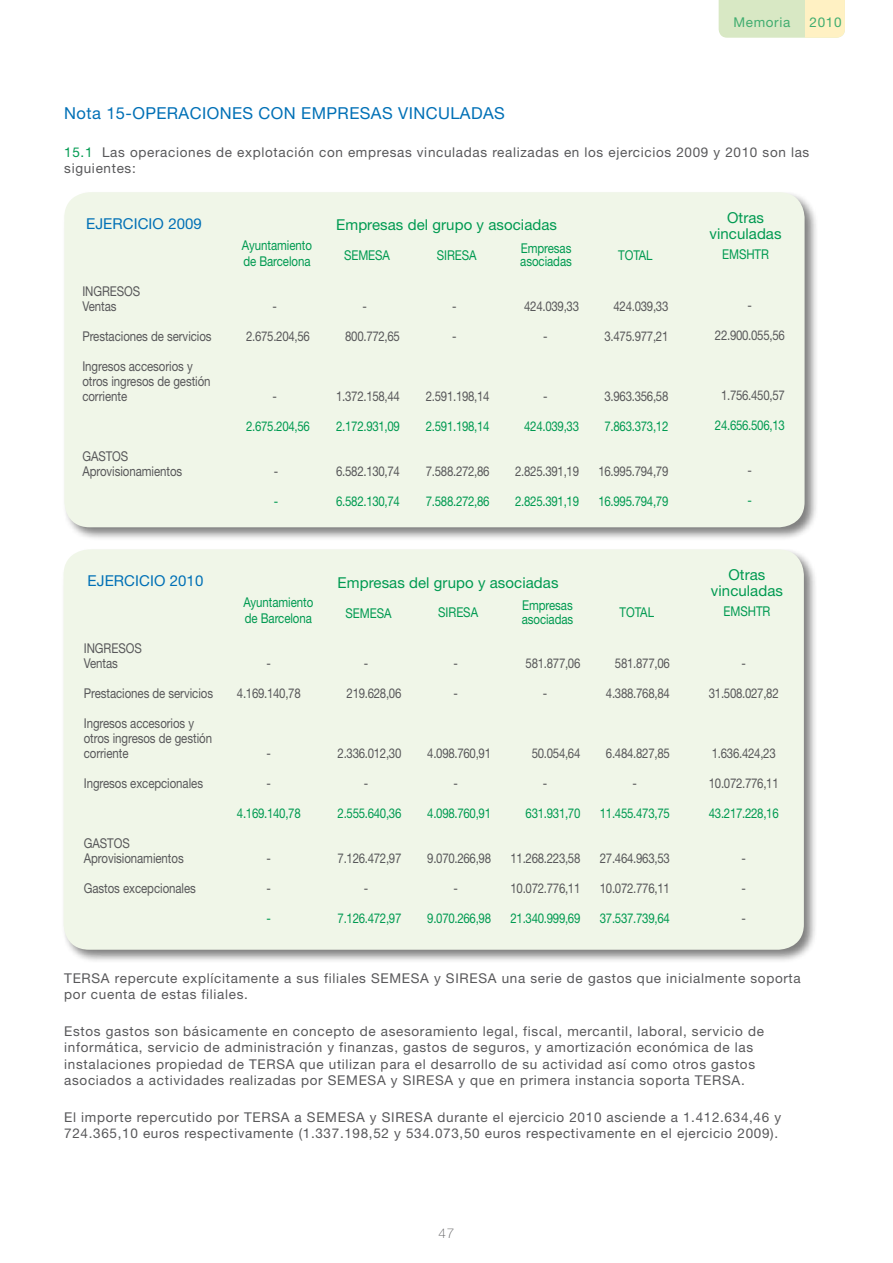
<style>
.page{position:relative;width:893px;height:1263px;background:#fff}
.page>*{position:absolute;margin:0;border:0;box-sizing:border-box;transform-origin:0 0}
.t1{font:16.5px "Helvetica Neue";letter-spacing:.025em;color:#0070b6}
.t2{font:15px/16.2px "Helvetica Neue";letter-spacing:.005em;color:#009a51;text-align:center}
.t3{font:15px "Helvetica Neue";letter-spacing:.005em;color:#0070b6}
.t4{font:13.5px/16.2px "Helvetica Neue";letter-spacing:.05em;color:#58585a}
.t5{font:13.5px "Helvetica Neue";letter-spacing:.05em;color:#58585a;scale:.85 1}
.t6{font:13.5px "Helvetica Neue";letter-spacing:-.025em;color:#009a51;scale:.85 1}
.t7{font:13.5px/15px "Helvetica Neue";letter-spacing:-.005em;color:#58585a;scale:.85 1}
.t8{font:13.5px "Helvetica Neue";letter-spacing:-.025em;color:#58585a;scale:.85 1}
.t9{font:13.5px/16.2px "Helvetica Neue";letter-spacing:-.005em;color:#009a51;scale:.85 1}
.t10{font:13.5px "Helvetica Neue";letter-spacing:.05em;color:#41ad70}
.t11{font:100 13.5px "Helvetica Neue";color:#58585a}
.s1{color:#009a51}
</style>
<div class="page">
<div style="left:719px;top:0;width:86px;height:38px;background:#d8e8c4"></div>
<div style="left:805px;top:0;width:40px;height:38px;background:#fff1c3"></div>
<div style="left:62px;top:190px;width:757px;height:351px;background:#000;opacity:.5"></div>
<div style="left:64px;top:192px;width:741px;height:335px;background:#f0f6e8;border-radius:26px"></div>
<div style="left:61px;top:547px;width:757px;height:417px;background:#000;opacity:.5"></div>
<div style="left:64px;top:549px;width:740px;height:401px;background:#f0f6e8;border-radius:26px"></div>
<p class="t10" style="left:733px;top:14px;width:59px">Memoria</p>
<p class="t10" style="left:809px;top:14px;width:34px">2010</p>
<p class="t1" style="left:64px;top:104px;width:442px">Nota 15-OPERACIONES CON EMPRESAS VINCULADAS</p>
<p class="t4" style="left:64px;top:144px;width:747px"><span class="s1">15.1</span> Las operaciones de explotación con empresas vinculadas realizadas en los ejercicios 2009 y 2010 son las siguientes:</p>
<p class="t3" style="left:86px;top:215px;width:117px">EJERCICIO 2009</p>
<p class="t2" style="left:336px;top:217px;width:222px">Empresas del grupo y asociadas</p>
<p class="t2" style="left:709px;top:209px;width:74px">Otras vinculadas</p>
<p class="t9" style="left:242px;top:237px;width:84px">Ayuntamiento de Barcelona</p>
<p class="t9" style="left:520px;top:241px;width:62px;line-height:13.5px">Empresas asociadas</p>
<p class="t6" style="left:722px;top:246px;width:57px">EMSHTR</p>
<p class="t6" style="left:618px;top:247px;width:42px">TOTAL</p>
<p class="t6" style="left:437px;top:247px;width:48px">SIRESA</p>
<p class="t6" style="left:344px;top:248px;width:56px">SEMESA</p>
<p class="t7" style="left:82px;top:283px;width:70px">INGRESOS<br>Ventas</p>
<p class="t7" style="left:82px;top:328px;width:154px">Prestaciones de servicios</p>
<p class="t7" style="left:82px;top:358px;width:152px">Ingresos accesorios y otros ingresos de gestión corriente</p>
<p class="t7" style="left:82px;top:448px;width:119px">GASTOS<br>Aprovisionamientos</p>
<p class="t5" style="left:272px;top:298px;width:7px">-</p>
<p class="t5" style="left:246px;top:328px;width:77px">2.675.204,56</p>
<p class="t5" style="left:272px;top:388px;width:7px">-</p>
<p class="t6" style="left:246px;top:418px;width:77px">2.675.204,56</p>
<p class="t5" style="left:274px;top:463px;width:7px">-</p>
<p class="t6" style="left:274px;top:493px;width:7px">-</p>
<p class="t5" style="left:362px;top:298px;width:7px">-</p>
<p class="t5" style="left:345px;top:328px;width:66px">800.772,65</p>
<p class="t5" style="left:336px;top:388px;width:77px">1.372.158,44</p>
<p class="t6" style="left:336px;top:418px;width:77px">2.172.931,09</p>
<p class="t5" style="left:336px;top:463px;width:77px">6.582.130,74</p>
<p class="t6" style="left:336px;top:493px;width:77px">6.582.130,74</p>
<p class="t5" style="left:452px;top:298px;width:7px">-</p>
<p class="t5" style="left:452px;top:328px;width:7px">-</p>
<p class="t5" style="left:426px;top:388px;width:77px">2.591.198,14</p>
<p class="t6" style="left:426px;top:418px;width:77px">2.591.198,14</p>
<p class="t5" style="left:426px;top:463px;width:77px">7.588.272,86</p>
<p class="t6" style="left:426px;top:493px;width:77px">7.588.272,86</p>
<p class="t5" style="left:524px;top:298px;width:66px">424.039,33</p>
<p class="t5" style="left:543px;top:328px;width:7px">-</p>
<p class="t5" style="left:543px;top:388px;width:7px">-</p>
<p class="t6" style="left:524px;top:418px;width:66px">424.039,33</p>
<p class="t5" style="left:515px;top:463px;width:77px">2.825.391,19</p>
<p class="t6" style="left:515px;top:493px;width:77px">2.825.391,19</p>
<p class="t5" style="left:613px;top:298px;width:66px">424.039,33</p>
<p class="t5" style="left:605px;top:328px;width:77px">3.475.977,21</p>
<p class="t5" style="left:605px;top:388px;width:77px">3.963.356,58</p>
<p class="t6" style="left:605px;top:418px;width:77px">7.863.373,12</p>
<p class="t8" style="left:598px;top:463px;width:84px">16.995.794,79</p>
<p class="t6" style="left:598px;top:493px;width:84px">16.995.794,79</p>
<p class="t5" style="left:747px;top:298px;width:7px">-</p>
<p class="t8" style="left:715px;top:328px;width:84px">22.900.055,56</p>
<p class="t5" style="left:721px;top:388px;width:77px">1.756.450,57</p>
<p class="t6" style="left:715px;top:418px;width:84px">24.656.506,13</p>
<p class="t5" style="left:747px;top:463px;width:7px">-</p>
<p class="t6" style="left:747px;top:493px;width:7px">-</p>
<p class="t3" style="left:88px;top:572px;width:117px">EJERCICIO 2010</p>
<p class="t2" style="left:338px;top:574px;width:222px">Empresas del grupo y asociadas</p>
<p class="t2" style="left:711px;top:566px;width:74px">Otras vinculadas</p>
<p class="t9" style="left:243px;top:594px;width:84px">Ayuntamiento de Barcelona</p>
<p class="t9" style="left:522px;top:598px;width:62px;line-height:13.5px">Empresas asociadas</p>
<p class="t6" style="left:723px;top:603px;width:57px">EMSHTR</p>
<p class="t6" style="left:620px;top:604px;width:42px">TOTAL</p>
<p class="t6" style="left:438px;top:604px;width:48px">SIRESA</p>
<p class="t6" style="left:345px;top:605px;width:56px">SEMESA</p>
<p class="t7" style="left:84px;top:640px;width:70px">INGRESOS<br>Ventas</p>
<p class="t7" style="left:84px;top:685px;width:154px">Prestaciones de servicios</p>
<p class="t7" style="left:84px;top:715px;width:152px">Ingresos accesorios y otros ingresos de gestión corriente</p>
<p class="t7" style="left:84px;top:775px;width:142px">Ingresos excepcionales</p>
<p class="t7" style="left:84px;top:835px;width:119px">GASTOS<br>Aprovisionamientos</p>
<p class="t7" style="left:84px;top:880px;width:133px">Gastos excepcionales</p>
<p class="t5" style="left:267px;top:655px;width:7px">-</p>
<p class="t5" style="left:237px;top:685px;width:77px">4.169.140,78</p>
<p class="t5" style="left:267px;top:745px;width:7px">-</p>
<p class="t5" style="left:267px;top:775px;width:7px">-</p>
<p class="t6" style="left:237px;top:805px;width:77px">4.169.140,78</p>
<p class="t5" style="left:267px;top:850px;width:7px">-</p>
<p class="t5" style="left:267px;top:880px;width:7px">-</p>
<p class="t6" style="left:267px;top:910px;width:7px">-</p>
<p class="t5" style="left:364px;top:655px;width:7px">-</p>
<p class="t5" style="left:347px;top:685px;width:66px">219.628,06</p>
<p class="t5" style="left:338px;top:745px;width:77px">2.336.012,30</p>
<p class="t5" style="left:364px;top:775px;width:7px">-</p>
<p class="t6" style="left:338px;top:805px;width:77px">2.555.640,36</p>
<p class="t5" style="left:338px;top:850px;width:77px">7.126.472,97</p>
<p class="t5" style="left:364px;top:880px;width:7px">-</p>
<p class="t6" style="left:338px;top:910px;width:77px">7.126.472,97</p>
<p class="t5" style="left:454px;top:655px;width:7px">-</p>
<p class="t5" style="left:454px;top:685px;width:7px">-</p>
<p class="t5" style="left:427px;top:745px;width:77px">4.098.760,91</p>
<p class="t5" style="left:454px;top:775px;width:7px">-</p>
<p class="t6" style="left:427px;top:805px;width:77px">4.098.760,91</p>
<p class="t5" style="left:427px;top:850px;width:77px">9.070.266,98</p>
<p class="t5" style="left:454px;top:880px;width:7px">-</p>
<p class="t6" style="left:427px;top:910px;width:77px">9.070.266,98</p>
<p class="t5" style="left:526px;top:655px;width:66px">581.877,06</p>
<p class="t5" style="left:543px;top:685px;width:7px">-</p>
<p class="t5" style="left:532px;top:745px;width:59px">50.054,64</p>
<p class="t5" style="left:543px;top:775px;width:7px">-</p>
<p class="t6" style="left:526px;top:805px;width:66px">631.931,70</p>
<p class="t8" style="left:510px;top:850px;width:84px">11.268.223,58</p>
<p class="t8" style="left:510px;top:880px;width:84px">10.072.776,11</p>
<p class="t6" style="left:510px;top:910px;width:84px">21.340.999,69</p>
<p class="t5" style="left:615px;top:655px;width:66px">581.877,06</p>
<p class="t5" style="left:606px;top:685px;width:77px">4.388.768,84</p>
<p class="t5" style="left:606px;top:745px;width:77px">6.484.827,85</p>
<p class="t5" style="left:632px;top:775px;width:7px">-</p>
<p class="t6" style="left:600px;top:805px;width:84px">11.455.473,75</p>
<p class="t8" style="left:600px;top:850px;width:84px">27.464.963,53</p>
<p class="t8" style="left:600px;top:880px;width:84px">10.072.776,11</p>
<p class="t6" style="left:600px;top:910px;width:84px">37.537.739,64</p>
<p class="t5" style="left:741px;top:655px;width:7px">-</p>
<p class="t8" style="left:709px;top:685px;width:84px">31.508.027,82</p>
<p class="t5" style="left:712px;top:745px;width:77px">1.636.424,23</p>
<p class="t8" style="left:709px;top:775px;width:84px">10.072.776,11</p>
<p class="t6" style="left:709px;top:805px;width:84px">43.217.228,16</p>
<p class="t5" style="left:741px;top:850px;width:7px">-</p>
<p class="t5" style="left:741px;top:880px;width:7px">-</p>
<p class="t5" style="left:741px;top:910px;width:7px">-</p>
<p class="t4" style="left:64px;top:969px;width:738px">TERSA repercute explícitamente a sus filiales SEMESA y SIRESA una serie de gastos que inicialmente soporta por cuenta de estas filiales.</p>
<p class="t4" style="left:64px;top:1023px;width:701px">Estos gastos son básicamente en concepto de asesoramiento legal, fiscal, mercantil, laboral, servicio de informática, servicio de administración y finanzas, gastos de seguros, y amortización económica de las instalaciones propiedad de TERSA que utilizan para el desarrollo de su actividad así como otros gastos asociados a actividades realizadas por SEMESA y SIRESA y que en primera instancia soporta TERSA.</p>
<p class="t4" style="left:64px;top:1109px;width:718px">El importe repercutido por TERSA a SEMESA y SIRESA durante el ejercicio 2010 asciende a 1.412.634,46 y<br>724.365,10 euros respectivamente (1.337.198,52 y 534.073,50 euros respectivamente en el ejercicio 2009).</p>
<p class="t11" style="left:439px;top:1225px;width:17px">47</p>
</div>
